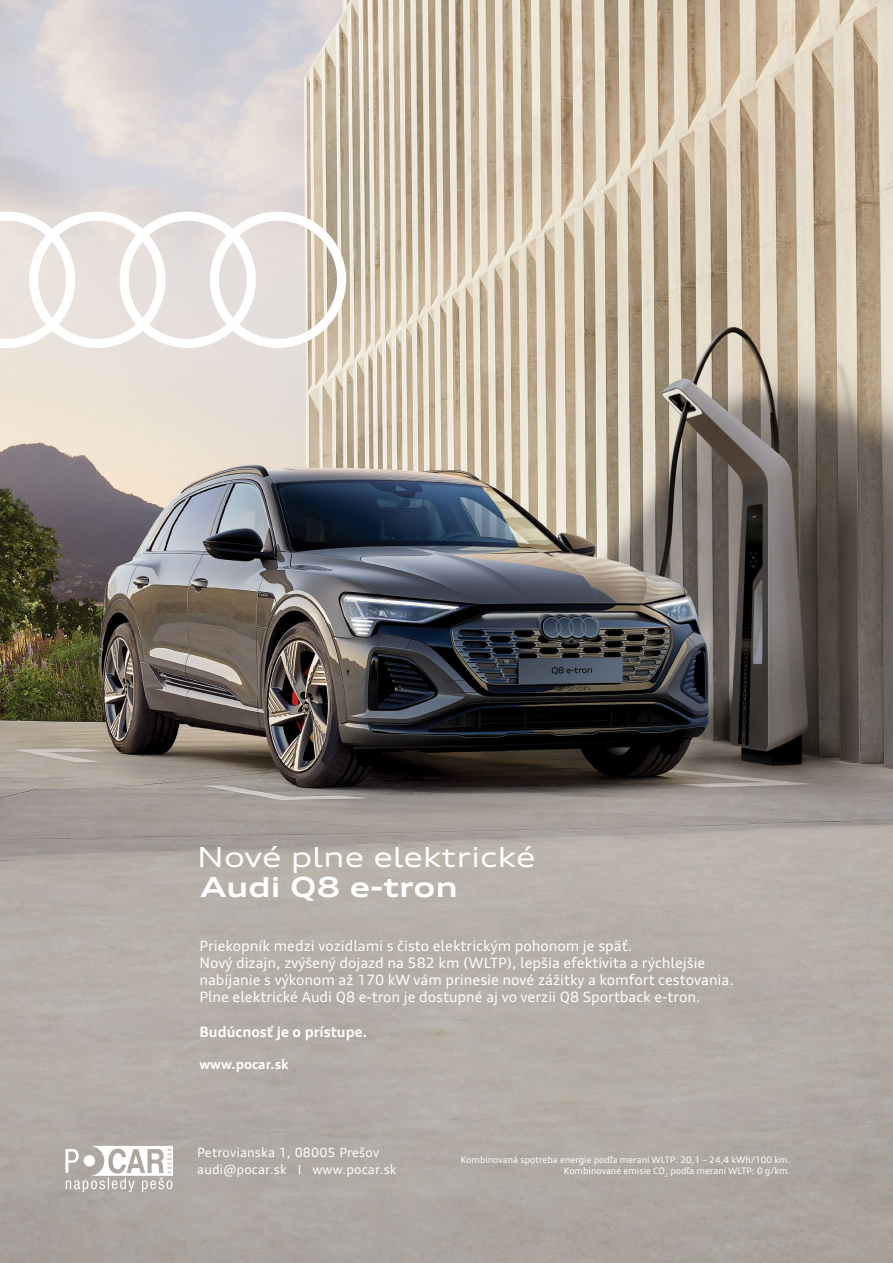
<style>
.page{position:relative;width:893px;height:1263px;background:#fff}
.page>*{position:absolute;margin:0;border:0;box-sizing:border-box;transform-origin:0 0}
.t1{font:expanded 27.75px "Audi Type";color:#fff}
.t2{font:700 expanded 27.75px "Audi Type";color:#fff}
.t3{font:14.4px/17.2px "Audi Type";color:#fff}
.t4{font:700 14.4px "Audi Type";color:#fff}
.t5{font:700 13.2px "Audi Type";color:#fff}
.t6{font:12.75px/16.5px "Audi Type";letter-spacing:.01em;color:#fff}
.t7{font:9px/10.8px "Audi Type";color:#fff;text-align:right}
</style>
<div class="page">
<img style="left:0;top:0;width:893px;height:1263px">
<svg style="left:0;top:212px;width:346px;height:136px;fill:#e8e1dc"></svg>
<svg style="left:65px;top:1146px;width:108px;height:46px"></svg>
<h1 class="t1" style="left:197px;top:839px;width:340px">Nové plne elektrické</h1>
<h1 class="t2" style="left:201px;top:870px;width:259px">Audi Q8 e-tron</h1>
<p class="t3" style="left:199px;top:937px;width:536px">Priekopník medzi vozidlami s čisto elektrickým pohonom je späť.<br>Nový dizajn, zvýšený dojazd na 582 km (WLTP), lepšia efektivita a rýchlejšie nabíjanie s výkonom až 170 kW vám prinesie nové zážitky a komfort cestovania.<br>Plne elektrické Audi Q8 e-tron je dostupné aj vo verzii Q8 Sportback e-tron.</p>
<p class="t4" style="left:199px;top:1023px;width:170px">Budúcnosť je o prístupe.</p>
<p class="t5" style="left:199px;top:1056px;width:91px">www.pocar.sk</p>
<p class="t6" style="left:197px;top:1144px;width:201px">Petrovianska 1, 08005 Prešov audi@pocar.sk I www.pocar.sk</p>
<p class="t7" style="left:461px;top:1154px;width:331px">Kombinovaná spotreba energie podľa meraní WLTP: 20,1 – 24,4 kWh/100 km.<br>Kombinované emisie CO<sub>2</sub> podľa meraní WLTP: 0 g/km.</p>
</div>
